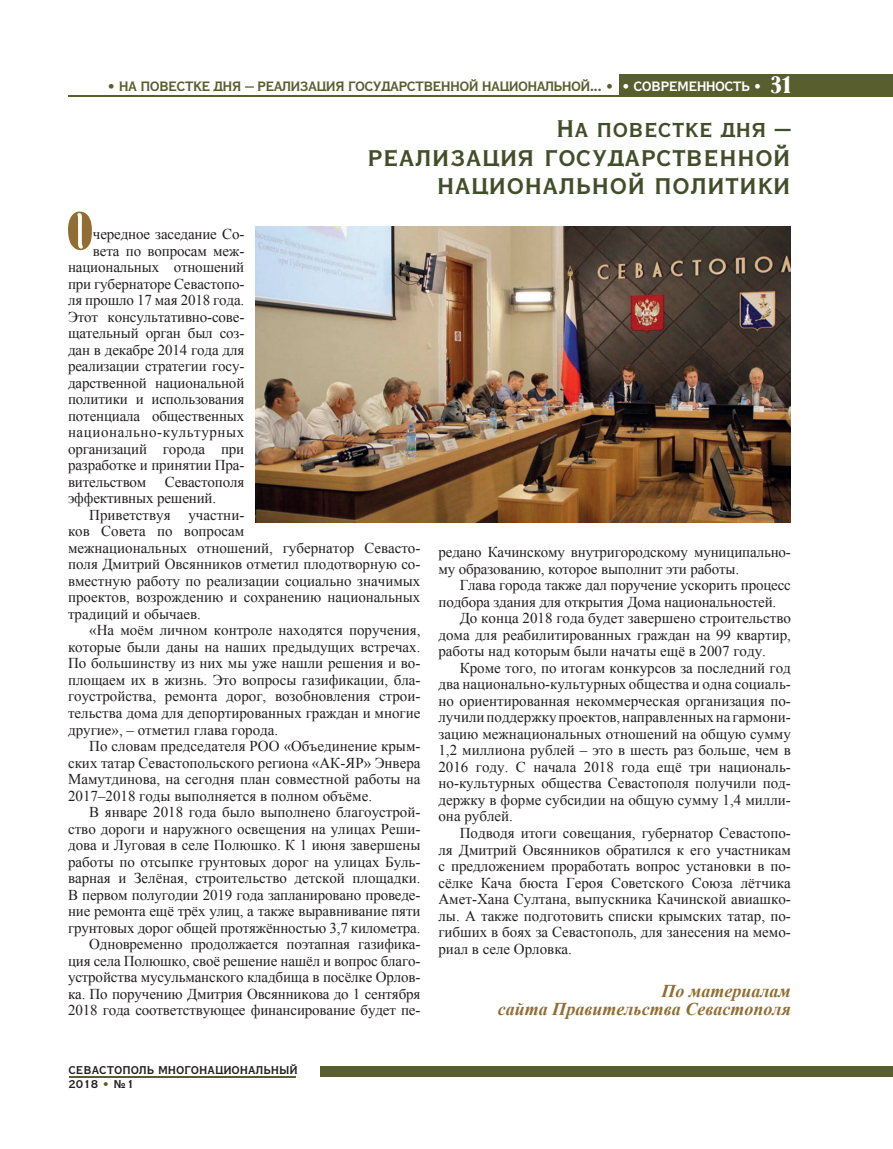
<style>
.page{position:relative;width:893px;height:1149px;background:#fff}
.page>*{position:absolute;margin:0;border:0;box-sizing:border-box;transform-origin:0 0}
.t1{font:53.4px "Bernhard";color:#906e33}
.t2{font:27px/28.5px "Vacansia C Bold 3";color:#424e29;text-align:right}
.t3{font:24px "Vacansia C Bold 3";color:#424e29}
.t4{font:italic 700 18px/18px "Times New Roman";color:#906e33;text-align:right}
.t5{font:15px/16.5px "Times New Roman";color:#231f20}
.t6{font:15px "Times New Roman";letter-spacing:.04em;color:#231f20}
.t7{font:13.5px "Vacansia C Bold 18";letter-spacing:-.05em;color:#595e2f}
.t8{font:11.25px/14.2px "Vacansia C Bold 18";color:#231f20}
.s1{font-family:"Vacansia C Bold 16";color:#fff}
.s2{font-family:"Bernhard";font-size:24px;color:#fff}
.s3{font-family:"Times New Roman PSMT2"}
.s4{color:#595e2f}
</style>
<div class="page">
<hr style="left:69px;top:1075px;width:227px;height:2px;background:#595e2f">
<div style="left:619px;top:74px;width:274px;height:23px;background:#595e2f"></div>
<div style="left:321px;top:1065px;width:572px;height:11px;background:#595e2f"></div>
<hr style="left:68px;top:95px;width:567px;height:2px;background:#595e2f">
<img style="left:255px;top:227px;width:536px;height:295px">
<p class="t7" style="left:107px;top:78px;width:693px">• НА ПОВЕСТКЕ ДНЯ – РЕАЛИЗАЦИЯ ГОСУДАРСТВЕННОЙ НАЦИОНАЛЬНОЙ... • <span class="s1">• СОВРЕМЕННОСТЬ •</span> <span class="s2">31</span></p>
<h3 class="t3" style="left:557px;top:116px;width:236px">На повестке дня –</h3>
<h2 class="t2" style="left:367px;top:142px;width:425px">реализация государственной национальной политики</h2>
<h1 class="t1" style="left:66px;top:204px;width:29px">Î</h1>
<p class="t5" style="left:93px;top:225px;width:153px">чередное заседание Со<span class="s3">-</span></p>
<p class="t5" style="left:93px;top:242px;width:153px">вета по вопросам меж<span class="s3">-</span></p>
<p class="t5" style="left:68px;top:258px;width:178px">национальных отношений</p>
<p class="t5" style="left:68px;top:275px;width:178px">при губернаторе Севастопо<span class="s3">-</span></p>
<p class="t5" style="left:68px;top:291px;width:178px">ля прошло 17 мая 2018 года.</p>
<p class="t5" style="left:68px;top:308px;width:178px">Этот консультативно-сове<span class="s3">-</span></p>
<p class="t5" style="left:68px;top:324px;width:178px">щательный орган был соз<span class="s3">-</span></p>
<p class="t5" style="left:68px;top:341px;width:178px">дан в декабре 2014 года для</p>
<p class="t5" style="left:68px;top:357px;width:178px">реализации стратегии госу<span class="s3">-</span></p>
<p class="t5" style="left:68px;top:374px;width:178px">дарственной национальной</p>
<p class="t5" style="left:68px;top:390px;width:178px">политики и использования</p>
<p class="t5" style="left:68px;top:407px;width:178px">потенциала общественных</p>
<p class="t6" style="left:68px;top:422px;width:178px">национально-культурных</p>
<p class="t5" style="left:68px;top:440px;width:178px">организаций города при</p>
<p class="t5" style="left:68px;top:456px;width:178px">разработке и принятии Пра<span class="s3">-</span></p>
<p class="t5" style="left:68px;top:473px;width:178px">вительством Севастополя</p>
<p class="t5" style="left:68px;top:489px;width:150px">эффективных решений.</p>
<p class="t5" style="left:89px;top:506px;width:157px">Приветствуя участни<span class="s3">-</span></p>
<p class="t5" style="left:68px;top:522px;width:178px">ков Совета по вопросам</p>
<p class="t5" style="left:68px;top:539px;width:354px">межнациональных отношений, губернатор Севасто<span class="s3">-</span></p>
<p class="t5" style="left:68px;top:555px;width:354px">поля Дмитрий Овсянников отметил плодотворную со<span class="s3">-</span></p>
<p class="t5" style="left:68px;top:572px;width:354px">вместную работу по реализации социально значимых</p>
<p class="t5" style="left:68px;top:588px;width:354px">проектов, возрождению и сохранению национальных</p>
<p class="t5" style="left:68px;top:605px;width:134px">традиций и обычаев.</p>
<p class="t5" style="left:89px;top:621px;width:333px">«На моём личном контроле находятся поручения,</p>
<p class="t5" style="left:68px;top:638px;width:354px">которые были даны на наших предыдущих встречах.</p>
<p class="t5" style="left:68px;top:654px;width:354px">По большинству из них мы уже нашли решения и во<span class="s3">-</span></p>
<p class="t5" style="left:68px;top:671px;width:354px">площаем их в жизнь. Это вопросы газификации, бла<span class="s3">-</span></p>
<p class="t5" style="left:68px;top:687px;width:354px">гоустройства, ремонта дорог, возобновления строи<span class="s3">-</span></p>
<p class="t5" style="left:68px;top:704px;width:354px">тельства дома для депортированных граждан и многие</p>
<p class="t5" style="left:68px;top:720px;width:212px">другие», – отметил глава города.</p>
<p class="t5" style="left:89px;top:737px;width:333px">По словам председателя РОО «Объединение крым<span class="s3">-</span></p>
<p class="t5" style="left:68px;top:753px;width:354px">ских татар Севастопольского региона «АК-ЯР» Энвера</p>
<p class="t5" style="left:68px;top:770px;width:354px">Мамутдинова, на сегодня план совместной работы на</p>
<p class="t5" style="left:68px;top:786px;width:306px">2017–2018 годы выполняется в полном объёме.</p>
<p class="t5" style="left:89px;top:803px;width:333px">В январе 2018 года было выполнено благоустрой<span class="s3">-</span></p>
<p class="t5" style="left:68px;top:819px;width:354px">ство дороги и наружного освещения на улицах Реши<span class="s3">-</span></p>
<p class="t5" style="left:68px;top:836px;width:354px">дова и Луговая в селе Полюшко. К 1 июня завершены</p>
<p class="t5" style="left:68px;top:852px;width:354px">работы по отсыпке грунтовых дорог на улицах Буль<span class="s3">-</span></p>
<p class="t5" style="left:68px;top:869px;width:354px">варная и Зелёная, строительство детской площадки.</p>
<p class="t5" style="left:68px;top:885px;width:354px">В первом полугодии 2019 года запланировано проведе<span class="s3">-</span></p>
<p class="t5" style="left:68px;top:902px;width:354px">ние ремонта ещё трёх улиц, а также выравнивание пяти</p>
<p class="t5" style="left:68px;top:918px;width:354px">грунтовых дорог общей протяжённостью 3,7 километра.</p>
<p class="t5" style="left:89px;top:935px;width:333px">Одновременно продолжается поэтапная газифика<span class="s3">-</span></p>
<p class="t5" style="left:68px;top:951px;width:354px">ция села Полюшко, своё решение нашёл и вопрос благо<span class="s3">-</span></p>
<p class="t5" style="left:68px;top:968px;width:354px">устройства мусульманского кладбища в посёлке Орлов<span class="s3">-</span></p>
<p class="t5" style="left:68px;top:984px;width:354px">ка. По поручению Дмитрия Овсянникова до 1 сентября</p>
<p class="t5" style="left:68px;top:1001px;width:354px">2018 года соответствующее финансирование будет пе<span class="s3">-</span></p>
<p class="t5" style="left:438px;top:543px;width:354px">редано Качинскому внутригородскому муниципально&shy;му образованию, которое выполнит эти работы.</p>
<p class="t5" style="left:460px;top:576px;width:333px">Глава города также дал поручение ускорить процесс</p>
<p class="t5" style="left:438px;top:593px;width:339px">подбора здания для открытия Дома национальностей.</p>
<p class="t5" style="left:460px;top:609px;width:333px">До конца 2018 года будет завершено строительство</p>
<p class="t5" style="left:438px;top:626px;width:354px">дома для реабилитированных граждан на 99 квартир,</p>
<p class="t5" style="left:438px;top:642px;width:329px">работы над которым были начаты ещё в 2007 году.</p>
<p class="t5" style="left:460px;top:659px;width:333px">Кроме того, по итогам конкурсов за последний год</p>
<p class="t5" style="left:438px;top:675px;width:354px">два национально-культурных общества и одна социаль<span class="s3">-</span></p>
<p class="t5" style="left:438px;top:692px;width:354px">но ориентированная некоммерческая организация по<span class="s3">-</span></p>
<p class="t5" style="left:438px;top:708px;width:354px">лучили поддержку проектов, направленных на гармони<span class="s3">-</span></p>
<p class="t5" style="left:438px;top:725px;width:354px">зацию межнациональных отношений на общую сумму</p>
<p class="t5" style="left:438px;top:741px;width:354px">1,2 миллиона рублей – это в шесть раз больше, чем в</p>
<p class="t5" style="left:438px;top:758px;width:354px">2016 году. С начала 2018 года ещё три националь<span class="s3">-</span></p>
<p class="t5" style="left:438px;top:774px;width:354px">но-культурных общества Севастополя получили под<span class="s3">-</span></p>
<p class="t5" style="left:438px;top:791px;width:354px">держку в форме субсидии на общую сумму 1,4 милли<span class="s3">-</span></p>
<p class="t5" style="left:438px;top:807px;width:76px">она рублей.</p>
<p class="t5" style="left:460px;top:824px;width:333px">Подводя итоги совещания, губернатор Севастопо<span class="s3">-</span></p>
<p class="t5" style="left:438px;top:840px;width:354px">ля Дмитрий Овсянников обратился к его участникам</p>
<p class="t5" style="left:438px;top:857px;width:354px">с предложением проработать вопрос установки в по<span class="s3">-</span></p>
<p class="t5" style="left:438px;top:873px;width:354px">сёлке Кача бюста Героя Советского Союза лётчика</p>
<p class="t5" style="left:438px;top:890px;width:354px">Амет-Хана Султана, выпускника Качинской авиашко<span class="s3">-</span></p>
<p class="t5" style="left:438px;top:906px;width:354px">лы. А также подготовить списки крымских татар, по<span class="s3">-</span></p>
<p class="t5" style="left:438px;top:923px;width:354px">гибших в боях за Севастополь, для занесения на мемо<span class="s3">-</span></p>
<p class="t5" style="left:438px;top:939px;width:135px">риал в селе Орловка.</p>
<p class="t4" style="left:498px;top:980px;width:295px">По материалам<br>сайта Правительства Севастополя</p>
<p class="t8" style="left:68px;top:1062px;width:231px">СЕВАСТОПОЛЬ МНОГОНАЦИОНАЛЬНЫЙ<br>2018 <span class="s4">•</span> № 1</p>
</div>
